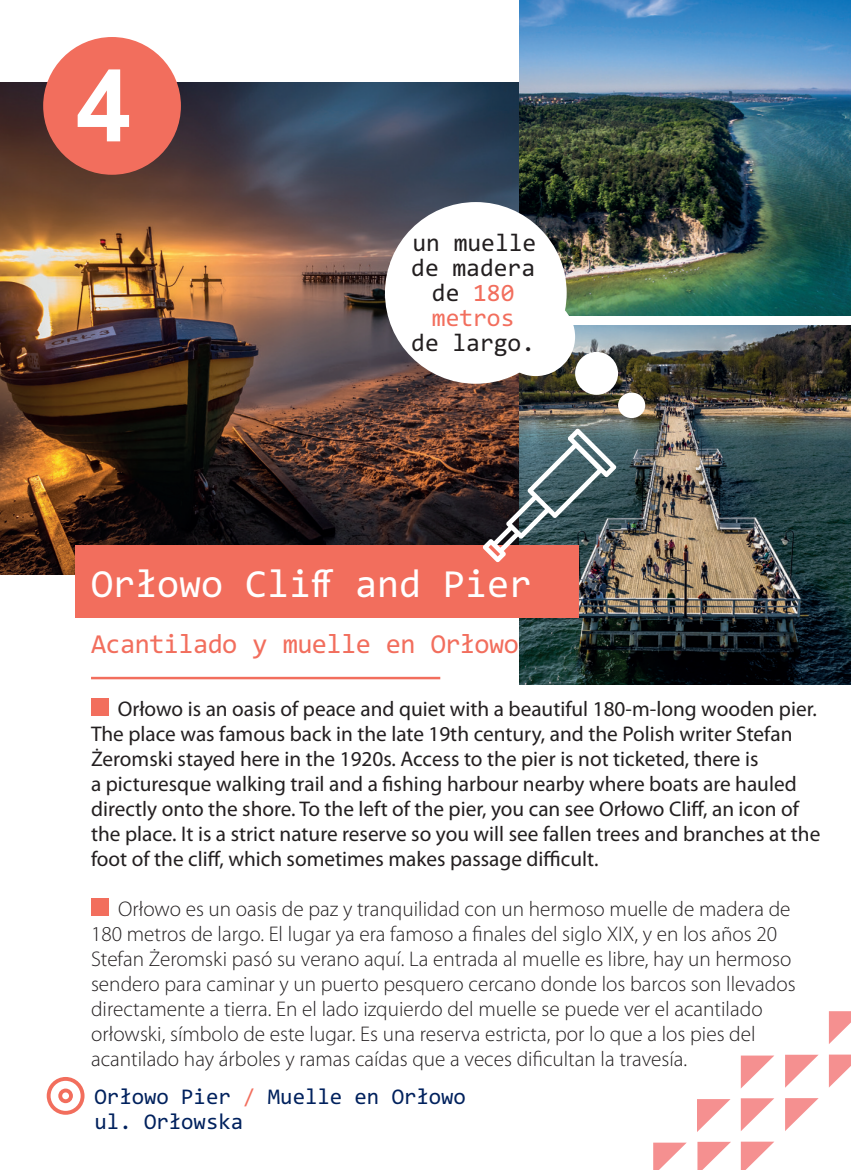
<style>
.page{position:relative;width:851px;height:1170px;background:#fff}
.page>*{position:absolute;margin:0;border:0;box-sizing:border-box;transform-origin:0 0}
.t1{font:700 100px "Arial";color:#fff}
.t2{font:40px "Consolas";color:#fff}
.t3{font:27.5px "Consolas";letter-spacing:-.02em;color:#f26e5d}
.t4{font:25px/25px "Consolas";color:#231f20;text-align:center}
.t5{font:22.5px/25px "Consolas";color:#00215d}
.t6{font:300 21.25px/25px "Myriad Pro";color:#231f20}
.t7{font:21.25px/25px "Myriad Pro";color:#231f20}
.s1{color:#f26e5d}
</style>
<div class="page">
<svg style="left:828px;top:1054px;width:22px;height:33px"></svg>
<svg style="left:785px;top:1098px;width:33px;height:32px"></svg>
<svg style="left:740px;top:1141px;width:34px;height:28px"></svg>
<svg style="left:828px;top:1011px;width:22px;height:33px"></svg>
<svg style="left:785px;top:1054px;width:33px;height:33px"></svg>
<svg style="left:740px;top:1098px;width:34px;height:33px"></svg>
<svg style="left:697px;top:1141px;width:34px;height:28px"></svg>
<svg style="left:740px;top:1055px;width:34px;height:33px"></svg>
<svg style="left:697px;top:1099px;width:33px;height:32px"></svg>
<svg style="left:653px;top:1142px;width:33px;height:27px"></svg>
<div style="left:91px;top:698px;width:18px;height:17px;background:#f26e5d"></div>
<div style="left:91px;top:898px;width:18px;height:17px;background:#f26e5d"></div>
<hr style="left:91px;top:676px;width:349px;height:3px;background:#f26e5d">
<img style="left:0;top:83px;width:520px;height:491px">
<img style="left:520px;top:0;width:330px;height:315px">
<img style="left:520px;top:325px;width:330px;height:359px">
<div style="left:43px;top:37px;width:138px;height:138px;background:#f26e5d;border-radius:50%"></div>
<svg style="left:47px;top:1077px;width:37px;height:37px"></svg>
<div style="left:75px;top:545px;width:503px;height:72px;background:#f26e5d"></div>
<svg style="left:482px;top:428px;width:134px;height:134px"></svg>
<div style="left:385px;top:202px;width:181px;height:182px;background:#fff;border-radius:50%"></div>
<div style="left:496px;top:297px;width:79px;height:79px;background:#fff;border-radius:50%"></div>
<div style="left:575px;top:352px;width:43px;height:43px;background:#fff;border-radius:50%"></div>
<div style="left:618px;top:392px;width:27px;height:26px;background:#fff;border-radius:50%"></div>
<h1 class="t1" style="left:76px;top:68px;width:57px">4</h1>
<p class="t4" style="left:411px;top:232px;width:126px">un muelle de madera de <span class="s1">180 metros</span></p>
<p class="t4" style="left:411px;top:332px;width:125px">de largo.</p>
<h2 class="t2" style="left:91px;top:567px;width:442px">Orłowo Cliff and Pier</h2>
<p class="t3" style="left:91px;top:633px;width:429px">Acantilado y muelle en Orłowo</p>
<p class="t7" style="left:91px;top:698px;width:730px;text-indent:27px">Orłowo is an oasis of peace and quiet with a beautiful 180-m-long wooden pier.<br>The place was famous back in the late 19th century, and the Polish writer Stefan Żeromski stayed here in the 1920s. Access to the pier is not ticketed, there is<br>a picturesque walking trail and a fishing harbour nearby where boats are hauled directly onto the shore. To the left of the pier, you can see Orłowo Cliff, an icon of the place. It is a strict nature reserve so you will see fallen trees and branches at the foot of the cliff, which sometimes makes passage difficult.</p>
<p class="t6" style="left:91px;top:898px;width:706px;text-indent:27px">Orłowo es un oasis de paz y tranquilidad con un hermoso muelle de madera de 180 metros de largo. El lugar ya era famoso a finales del siglo XIX, y en los años 20<br>Stefan Żeromski pasó su verano aquí. La entrada al muelle es libre, hay un hermoso sendero para caminar y un puerto pesquero cercano donde los barcos son llevados directamente a tierra. En el lado izquierdo del muelle se puede ver el acantilado orłowski, símbolo de este lugar. Es una reserva estricta, por lo que a los pies del acantilado hay árboles y ramas caídas que a veces dificultan la travesía.</p>
<p class="t5" style="left:95px;top:1085px;width:373px">Orłowo Pier <span class="s1">/</span> Muelle en Orłowo ul. Orłowska</p>
</div>
